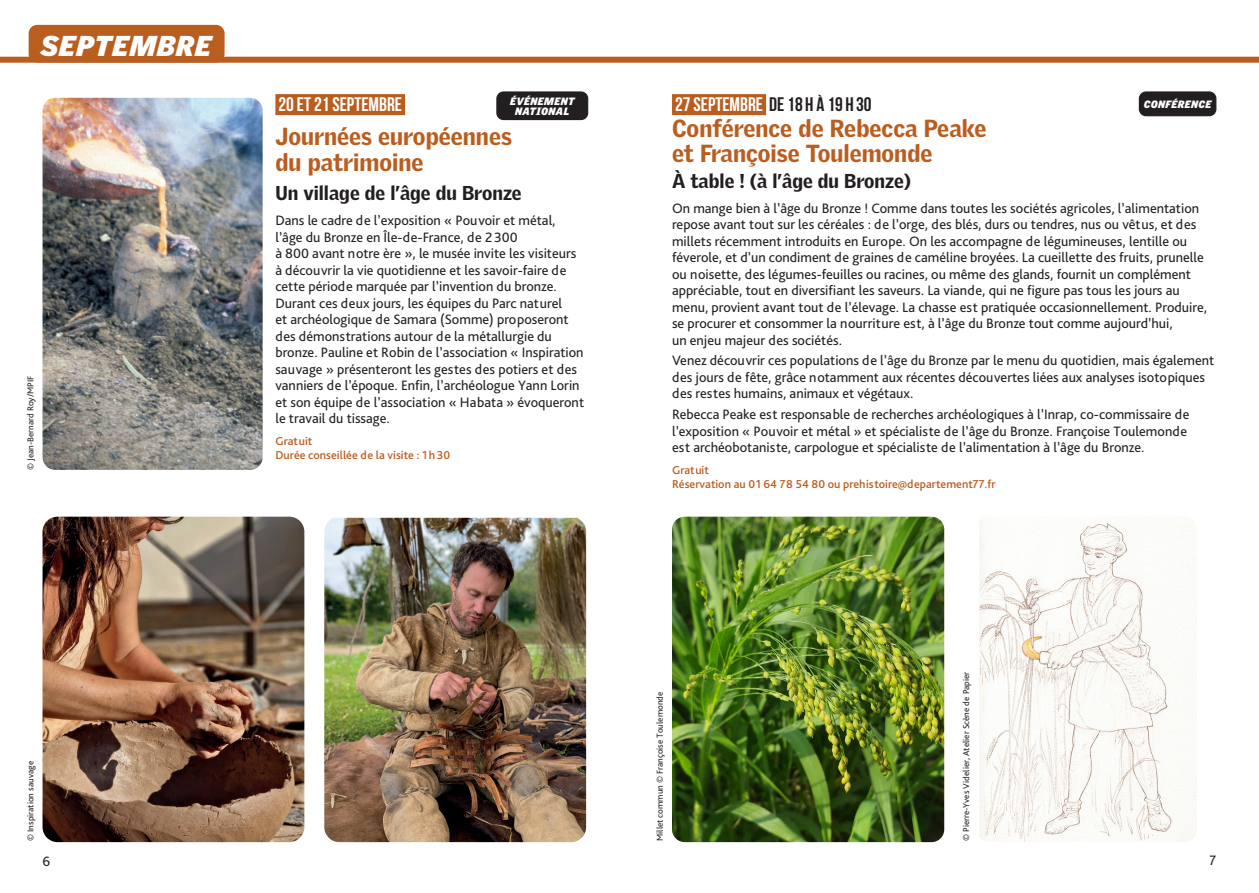
<style>
.page{position:relative;width:1259px;height:893px;background:#fff}
.page>*{position:absolute;margin:0;border:0;box-sizing:border-box;transform-origin:0 0}
.t1{font:italic 900 27.9px "Griffith Gothic";letter-spacing:.04em;color:#fff}
.t2{font:900 24px/25.5px "Griffith Gothic";color:#ba5e20}
.t3{font:900 19.5px "Griffith Gothic";color:#231f20}
.t4{font:700 19.5px "Bebas Neue";color:#fff}
.t5{font:14.25px/16.5px "Bliss Pro";color:#231f20}
.t6{font:500 12px/13.5px "Bliss Pro";color:#ba5e20}
.t7{font:italic 900 10.35px/10.5px "Griffith Gothic";letter-spacing:.04em;color:#fff;text-align:center}
.t8{font:9px "Bliss Pro";color:#231f20}
.s1{color:#231f20}
</style>
<div class="page">
<div style="left:29px;top:25px;width:196px;height:38px;background:#ba5e20;border-radius:9px"></div>
<div style="left:0;top:57px;width:1259px;height:6px;background:#ba5e20"></div>
<div style="left:672px;top:94px;width:94px;height:21px;background:#ba5e20"></div>
<div style="left:1139px;top:92px;width:76px;height:24px;background:#231f20;border-radius:7px"></div>
<div style="left:1138px;top:91px;width:78px;height:25px;border:1px solid #231f20;border-radius:7px"></div>
<img style="left:672px;top:517px;width:272px;height:325px">
<img style="left:979px;top:517px;width:218px;height:325px">
<div style="left:497px;top:92px;width:90px;height:28px;background:#231f20;border-radius:7px"></div>
<div style="left:496px;top:91px;width:92px;height:29px;border:1px solid #231f20;border-radius:7px"></div>
<div style="left:275px;top:94px;width:130px;height:21px;background:#ba5e20"></div>
<img style="left:43px;top:98px;width:220px;height:372px">
<img style="left:43px;top:517px;width:261px;height:325px">
<img style="left:324px;top:518px;width:262px;height:324px">
<p class="t1" style="left:41px;top:29px;width:172px">SEPTEMBRE</p>
<p class="t8" style="left:25px;top:470px;width:96px;rotate:-90deg">© Jean-Bernard Roy/MPIF</p>
<p class="t7" style="left:510px;top:96px;width:66px">ÉVÉNEMENT<br>NATIONAL</p>
<p class="t4" style="left:278px;top:94px;width:125px">20 ET 21 SEPTEMBRE</p>
<p class="t2" style="left:275px;top:124px;width:238px">Journées européennes du patrimoine</p>
<p class="t3" style="left:275px;top:182px;width:248px">Un village de l’âge du Bronze</p>
<p class="t5" style="left:275px;top:212px;width:310px">Dans le cadre de l’exposition « Pouvoir et métal, l’âge du Bronze en Île-de-France, de 2300<br>à 800 avant notre ère », le musée invite les visiteurs à découvrir la vie quotidienne et les savoir-faire de cette période marquée par l’invention du bronze.<br>Durant ces deux jours, les équipes du Parc naturel<br>et archéologique de Samara (Somme) proposeront des démonstrations autour de la métallurgie du bronze. Pauline et Robin de l’association « Inspiration sauvage » présenteront les gestes des potiers et des vanniers de l’époque. Enfin, l’archéologue Yann Lorin et son équipe de l’association « Habata » évoqueront le travail du tissage.</p>
<p class="t6" style="left:275px;top:434px;width:176px">Gratuit<br>Durée conseillée de la visite : 1h30</p>
<p class="t8" style="left:25px;top:841px;width:81px;rotate:-90deg">© Inspiration sauvage</p>
<p class="t4" style="left:675px;top:94px;width:198px">27 SEPTEMBRE <span class="s1">DE 18 H À 19 H 30</span></p>
<p class="t2" style="left:672px;top:115px;width:316px">Conférence de Rebecca Peake et Françoise Toulemonde</p>
<p class="t3" style="left:672px;top:169px;width:240px">À table ! (à l’âge du Bronze)</p>
<p class="t5" style="left:672px;top:199px;width:536px">On mange bien à l’âge du Bronze ! Comme dans toutes les sociétés agricoles, l’alimentation repose avant tout sur les céréales : de l’orge, des blés, durs ou tendres, nus ou vêtus, et des millets récemment introduits en Europe. On les accompagne de légumineuses, lentille ou féverole, et d’un condiment de graines de caméline broyées. La cueillette des fruits, prunelle ou noisette, des légumes-feuilles ou racines, ou même des glands, fournit un complément appréciable, tout en diversifiant les saveurs. La viande, qui ne figure pas tous les jours au menu, provient avant tout de l’élevage. La chasse est pratiquée occasionnellement. Produire, se procurer et consommer la nourriture est, à l’âge du Bronze tout comme aujourd’hui,<br>un enjeu majeur des sociétés.</p>
<p class="t5" style="left:672px;top:352px;width:544px">Venez découvrir ces populations de l’âge du Bronze par le menu du quotidien, mais également des jours de fête, grâce notamment aux récentes découvertes liées aux analyses isotopiques des restes humains, animaux et végétaux.</p>
<p class="t5" style="left:672px;top:406px;width:519px">Rebecca Peake est responsable de recherches archéologiques à l’Inrap, co-commissaire de l’exposition « Pouvoir et métal » et spécialiste de l’âge du Bronze. Françoise Toulemonde est archéobotaniste, carpologue et spécialiste de l’alimentation à l’âge du Bronze.</p>
<p class="t6" style="left:672px;top:463px;width:325px">Gratuit<br>Réservation au 01 64 78 54 80 ou prehistoire@departement77.fr</p>
<p class="t7" style="left:1143px;top:99px;width:69px">CONFÉRENCE</p>
<p class="t8" style="left:654px;top:841px;width:151px;rotate:-90deg">Millet commun © Françoise Toulemonde</p>
<p class="t8" style="left:960px;top:841px;width:171px;rotate:-90deg">© Pierre-Yves Videlier, Atelier Scène de Papier</p>
<p class="t5" style="left:43px;top:852px;width:9px">6</p>
<p class="t5" style="left:1209px;top:851px;width:8px">7</p>
</div>
